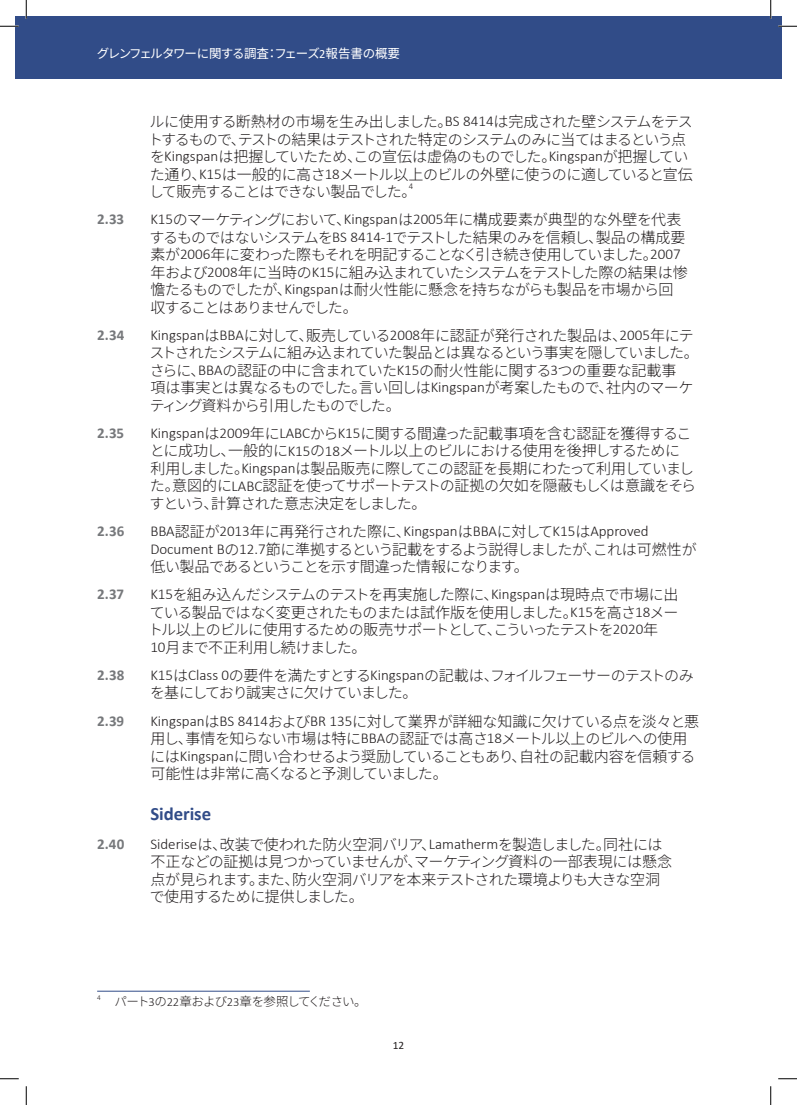
<style>
.page{position:relative;width:797px;height:1105px;background:#fff}
.page>*{position:absolute;margin:0;border:0;box-sizing:border-box;transform-origin:0 0}
.BHead{font:700 18.75px "Calibri";color:#314c88}
.t1{font:300 15px/17.5px "Noto Sans JP";letter-spacing:-.045em;color:#231f20}
.t2{font:300 15px/18px "Noto Sans JP";letter-spacing:-.065em;color:#231f20}
.t3{font:700 15px "Calibri";letter-spacing:-.005em;color:#76787b}
.t4{font:12.5px "Noto Sans JP";letter-spacing:-.07em;color:#fff}
.Footnote_Text{font:300 12.5px "Noto Sans JP";letter-spacing:-.075em;color:#231f20}
.t5{font:11.25px "Calibri";color:#231f20}
.t6{font:300 8.75px "Calibri";color:#231f20}
.Footnote_Text-2{font:300 7.25px "Calibri";color:#231f20}
.s1{font-family:"Calibri"}
</style>
<div class="page">
<div style="left:16px;top:16px;width:754px;height:63px;background:#314c88"></div>
<div style="left:770px;top:16px;width:11px;height:63px;background:#314c88"></div>
<hr style="left:97px;top:991px;width:213px;height:1px;background:#314c88">
<svg style="left:0;top:25px;width:19px;height:2px"></svg>
<svg style="left:778px;top:25px;width:19px;height:2px"></svg>
<svg style="left:0;top:1078px;width:19px;height:1px"></svg>
<svg style="left:778px;top:1078px;width:19px;height:1px"></svg>
<svg style="left:25px;top:0;width:2px;height:19px"></svg>
<svg style="left:25px;top:1086px;width:2px;height:19px"></svg>
<svg style="left:770px;top:0;width:1px;height:19px"></svg>
<svg style="left:770px;top:1086px;width:1px;height:19px"></svg>
<p class="t4" style="left:97px;top:47px;width:305px">グレンフェルタワーに関する調査：フェーズ<span class="s1">2</span>報告書の概要</p>
<p class="t1" style="left:148px;top:113px;width:546px">ルに使用する断熱材の市場を生み出しました。<span class="s1">BS 8414</span>は完成された壁システムをテストするもので、テストの結果はテストされた特定のシステムのみに当てはまるという点を<span class="s1">Kingspan</span>は把握していたため、この宣伝は虚偽のものでした。<span class="s1">Kingspan</span>が把握していた通り、<span class="s1">K15</span>は一般的に高さ<span class="s1">18</span>メートル以上のビルの外壁に使うのに適していると宣伝して販売することはできない製品でした。</p>
<p class="t6" style="left:409px;top:181px;width:6px">4</p>
<p class="t3" style="left:97px;top:209px;width:29px">2.33</p>
<p class="t1" style="left:149px;top:211px;width:540px"><span class="s1">K15</span>のマーケティングにおいて、<span class="s1">Kingspan</span>は<span class="s1">2005</span>年に構成要素が典型的な外壁を代表するものではないシステムを<span class="s1">BS 8414-1</span>でテストした結果のみを信頼し、製品の構成要素が<span class="s1">2006</span>年に変わった際もそれを明記することなく引き続き使用していました。<span class="s1">2007</span>年および<span class="s1">2008</span>年に当時の<span class="s1">K15</span>に組み込まれていたシステムをテストした際の結果は惨憺たるものでしたが、<span class="s1">Kingspan</span>は耐火性能に懸念を持ちながらも製品を市場から回収することはありませんでした。</p>
<p class="t3" style="left:97px;top:324px;width:29px">2.34</p>
<p class="t1" style="left:150px;top:327px;width:551px"><span class="s1">Kingspan</span>は<span class="s1">BBA</span>に対して、販売している<span class="s1">2008</span>年に認証が発行された製品は、<span class="s1">2005</span>年にテストされたシステムに組み込まれていた製品とは異なるという事実を隠していました。さらに、<span class="s1">BBA</span>の認証の中に含まれていた<span class="s1">K15</span>の耐火性能に関する<span class="s1">3</span>つの重要な記載事<br>項は事実とは異なるものでした。言い回しは<span class="s1">Kingspan</span>が考案したもので、社内のマーケティング資料から引用したものでした。</p>
<p class="t3" style="left:97px;top:422px;width:29px">2.35</p>
<p class="t1" style="left:149px;top:425px;width:548px"><span class="s1">Kingspan</span>は<span class="s1">2009</span>年に<span class="s1">LABC</span>から<span class="s1">K15</span>に関する間違った記載事項を含む認証を獲得することに成功し、一般的に<span class="s1">K15</span>の<span class="s1">18</span>メートル以上のビルにおける使用を後押しするために利用しました。<span class="s1">Kingspan</span>は製品販売に際してこの認証を長期にわたって利用していました。意図的に<span class="s1">LABC</span>認証を使ってサポートテストの証拠の欠如を隠蔽もしくは意識をそらすという、計算された意志決定をしました。</p>
<p class="t3" style="left:97px;top:521px;width:29px">2.36</p>
<p class="t2" style="left:150px;top:522px;width:548px"><span class="s1">BBA</span>認証が<span class="s1">2013</span>年に再発行された際に、<span class="s1">Kingspan</span>は<span class="s1">BBA</span>に対して<span class="s1">K15</span>は<span class="s1">Approved<br>Document B</span>の<span class="s1">12.7</span>節に準拠するという記載をするよう説得しましたが、これは可燃性が低い製品であるということを示す間違った情報になります。</p>
<p class="t3" style="left:97px;top:584px;width:28px">2.37</p>
<p class="t1" style="left:148px;top:586px;width:532px"><span class="s1">K15</span>を組み込んだシステムのテストを再実施した際に、<span class="s1">Kingspan</span>は現時点で市場に出ている製品ではなく変更されたものまたは試作版を使用しました。<span class="s1">K15</span>を高さ<span class="s1">18</span>メートル以上のビルに使用するための販売サポートとして、こういったテストを<span class="s1">2020</span>年<br><span class="s1">10</span>月まで不正利用し続けました。</p>
<p class="t3" style="left:97px;top:664px;width:29px">2.38</p>
<p class="t2" style="left:150px;top:667px;width:545px;line-height:17.5px"><span class="s1">K15</span>は<span class="s1">Class 0</span>の要件を満たすとする<span class="s1">Kingspan</span>の記載は、フォイルフェーサーのテストのみを基にしており誠実さに欠けていました。</p>
<p class="t3" style="left:97px;top:710px;width:29px">2.39</p>
<p class="t1" style="left:150px;top:713px;width:550px"><span class="s1">Kingspan</span>は<span class="s1">BS 8414</span>および<span class="s1">BR 135</span>に対して業界が詳細な知識に欠けている点を淡々と悪用し、事情を知らない市場は特に<span class="s1">BBA</span>の認証では高さ<span class="s1">18</span>メートル以上のビルへの使用には<span class="s1">Kingspan</span>に問い合わせるよう奨励していることもあり、自社の記載内容を信頼する可能性は非常に高くなると予測していました。</p>
<h3 class="BHead" style="left:150px;top:800px;width:62px">Siderise</h3>
<p class="t3" style="left:97px;top:833px;width:29px">2.40</p>
<p class="t1" style="left:150px;top:836px;width:524px"><span class="s1">Siderise</span>は、改装で使われた防火空洞バリア、<span class="s1">Lamatherm</span>を製造しました。同社には不正などの証拠は見つかっていませんが、マーケティング資料の一部表現には懸念点が見られます。また、防火空洞バリアを本来テストされた環境よりも大きな空洞で使用するために提供しました。</p>
<p class="Footnote_Text-2" style="left:97px;top:993px;width:5px">4</p>
<p class="Footnote_Text" style="left:114px;top:995px;width:254px">パート<span class="s1">3</span>の<span class="s1">22</span>章および<span class="s1">23</span>章を参照してください。</p>
<p class="t5" style="left:393px;top:1037px;width:13px">12</p>
</div>
